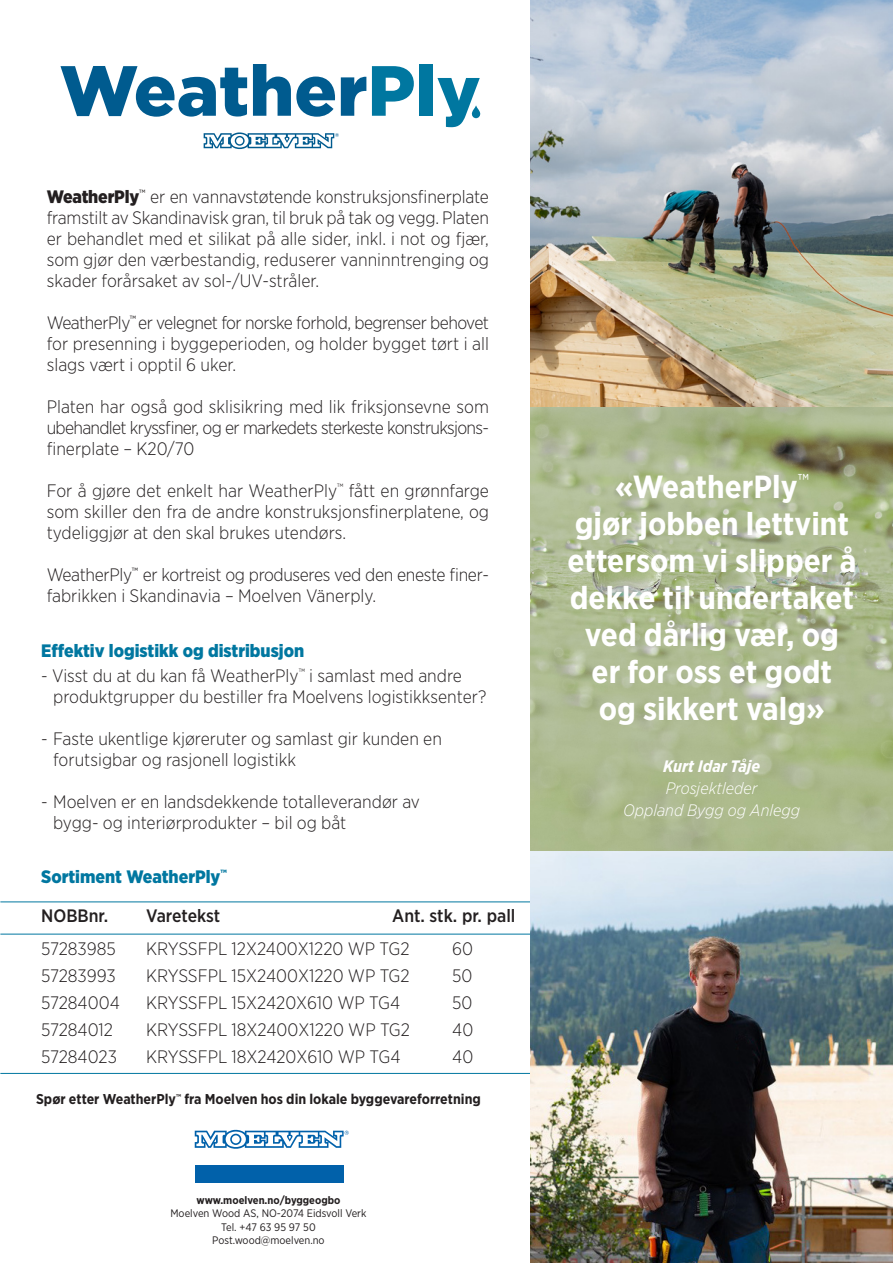
<style>
.page{position:relative;width:893px;height:1263px;background:#fff}
.page>*{position:absolute;margin:0;border:0;box-sizing:border-box;transform-origin:0 0}
.t1{font:700 31.95px/37px "Gotham Narrow";color:#fff;text-align:center}
.t2{font:300 18px/21px "Gotham Narrow";color:#231f20;text-align:justify}
.t3{font:300 18px/21px "Gotham Narrow";letter-spacing:-.02em;color:#231f20}
.t4{font:900 18px "Gotham Narrow";color:#0077a0}
.t5{font:500 18px "Gotham Narrow";color:#231f20}
.t6{font:italic 300 16.5px "Gotham Narrow";color:#fff}
.t7{font:italic 700 16.5px "Gotham Narrow";color:#fff}
.t8{font:700 14.25px "Gotham Narrow";color:#231f20}
.t9{font:10.95px "Gotham Narrow";color:#231f20}
.t10{font:700 10.95px "Gotham Narrow";color:#231f20}
.s1{font-weight:900}
</style>
<div class="page">
<hr style="left:0;top:901px;width:727px;height:1px;background:#0077a0">
<hr style="left:0;top:934px;width:727px;height:1px;background:#0077a0">
<hr style="left:0;top:1073px;width:727px;height:1px;background:#0077a0">
<img style="left:530px;top:407px;width:363px;height:856px">
<img style="left:530px;top:0;width:363px;height:407px">
<svg style="left:204px;top:132px;width:135px;height:17px"></svg>
<svg style="left:60px;top:66px;width:187px;height:51px"></svg>
<svg style="left:253px;top:64px;width:82px;height:53px"></svg>
<svg style="left:341px;top:76px;width:25px;height:40px"></svg>
<svg style="left:372px;top:66px;width:42px;height:50px"></svg>
<div style="left:419px;top:64px;width:14px;height:52px;background:#0077a0"></div>
<svg style="left:437px;top:78px;width:44px;height:49px"></svg>
<svg style="left:195px;top:1130px;width:154px;height:19px"></svg>
<div style="left:195px;top:1165px;width:149px;height:18px;background:#0161aa"></div>
<p class="t2" style="left:47px;top:186px;width:444px"><span class="s1">WeatherPly</span><sup>™</sup> er en vannavstøtende konstruksjonsfinerplate framstilt av Skandinavisk gran, til bruk på tak og vegg. Platen er behandlet med et silikat på alle sider, inkl. i not og fjær, som gjør den værbestandig, reduserer vanninntrenging og skader forårsaket av sol-/UV-stråler.</p>
<p class="t2" style="left:47px;top:312px;width:444px">WeatherPly<sup>™</sup> er velegnet for norske forhold, begrenser behovet for presenning i byggeperioden, og holder bygget tørt i all slags vært i opptil 6 uker.</p>
<p class="t2" style="left:47px;top:396px;width:444px">Platen har også god sklisikring med lik friksjonsevne som ubehandlet kryssfiner, og er markedets sterkeste konstruksjons&shy;finerplate – K20/70</p>
<p class="t2" style="left:47px;top:480px;width:444px">For å gjøre det enkelt har WeatherPly<sup>™</sup> fått en grønnfarge som skiller den fra de andre konstruksjonsfinerplatene, og tydeliggjør at den skal brukes utendørs.</p>
<p class="t3" style="left:47px;top:564px;width:444px">WeatherPly<sup>™</sup> er kortreist og produseres ved den eneste finer&shy;fabrikken i Skandinavia – Moelven Vänerply.</p>
<p class="t4" style="left:41px;top:638px;width:265px">Effektiv logistikk og distribusjon</p>
<p class="t2" style="left:41px;top:665px;width:422px">- Visst du at du kan få WeatherPly<sup>™</sup> i samlast med andre</p>
<p class="t2" style="left:53px;top:686px;width:435px">produktgrupper du bestiller fra Moelvens logistikksenter?</p>
<p class="t2" style="left:41px;top:728px;width:402px">- Faste ukentlige kjøreruter og samlast gir kunden en</p>
<p class="t2" style="left:53px;top:749px;width:244px">forutsigbar og rasjonell logistikk</p>
<p class="t2" style="left:41px;top:791px;width:380px">- Moelven er en landsdekkende totalleverandør av</p>
<p class="t2" style="left:53px;top:812px;width:295px">bygg- og interiørprodukter – bil og båt</p>
<p class="t4" style="left:41px;top:865px;width:187px">Sortiment WeatherPly<sup>™</sup></p>
<p class="t5" style="left:41px;top:904px;width:69px">NOBBnr.</p>
<p class="t5" style="left:146px;top:904px;width:76px">Varetekst</p>
<p class="t5" style="left:392px;top:904px;width:125px">Ant. stk. pr. pall</p>
<p class="t2" style="left:41px;top:938px;width:76px">57283985</p>
<p class="t2" style="left:146px;top:938px;width:265px">KRYSSFPL 12X2400X1220 WP TG2</p>
<p class="t2" style="left:452px;top:938px;width:22px">60</p>
<p class="t2" style="left:41px;top:965px;width:76px">57283993</p>
<p class="t2" style="left:146px;top:965px;width:265px">KRYSSFPL 15X2400X1220 WP TG2</p>
<p class="t2" style="left:452px;top:965px;width:22px">50</p>
<p class="t2" style="left:41px;top:992px;width:80px">57284004</p>
<p class="t2" style="left:146px;top:992px;width:256px">KRYSSFPL 15X2420X610 WP TG4</p>
<p class="t2" style="left:452px;top:992px;width:22px">50</p>
<p class="t2" style="left:41px;top:1019px;width:73px">57284012</p>
<p class="t2" style="left:146px;top:1019px;width:265px">KRYSSFPL 18X2400X1220 WP TG2</p>
<p class="t2" style="left:452px;top:1019px;width:23px">40</p>
<p class="t2" style="left:41px;top:1046px;width:77px">57284023</p>
<p class="t2" style="left:146px;top:1046px;width:256px">KRYSSFPL 18X2420X610 WP TG4</p>
<p class="t2" style="left:452px;top:1046px;width:23px">40</p>
<p class="t8" style="left:36px;top:1090px;width:446px">Spør etter WeatherPly<sup>™</sup> fra Moelven hos din lokale byggevareforretning</p>
<p class="t10" style="left:197px;top:1193px;width:145px">www.moelven.no/byggeogbo</p>
<p class="t9" style="left:170px;top:1206px;width:198px">Moelven Wood AS, NO-2074 Eidsvoll Verk</p>
<p class="t9" style="left:221px;top:1220px;width:96px">Tel. +47 63 95 97 50</p>
<p class="t9" style="left:212px;top:1233px;width:114px">Post.wood@moelven.no</p>
<p class="t1" style="left:615px;top:468px;width:195px">«WeatherPly<sup>™</sup></p>
<p class="t1" style="left:575px;top:505px;width:276px">gjør jobben lettvint</p>
<p class="t1" style="left:567px;top:542px;width:290px">ettersom vi slipper å dekke til undertaket ved dårlig vær, og</p>
<p class="t1" style="left:592px;top:653px;width:242px">er for oss et godt</p>
<p class="t1" style="left:599px;top:690px;width:228px">og sikkert valg»</p>
<p class="t7" style="left:663px;top:755px;width:99px">Kurt Idar Tåje</p>
<p class="t6" style="left:666px;top:778px;width:93px">Prosjektleder</p>
<p class="t6" style="left:623px;top:800px;width:179px">Oppland Bygg og Anlegg</p>
</div>
